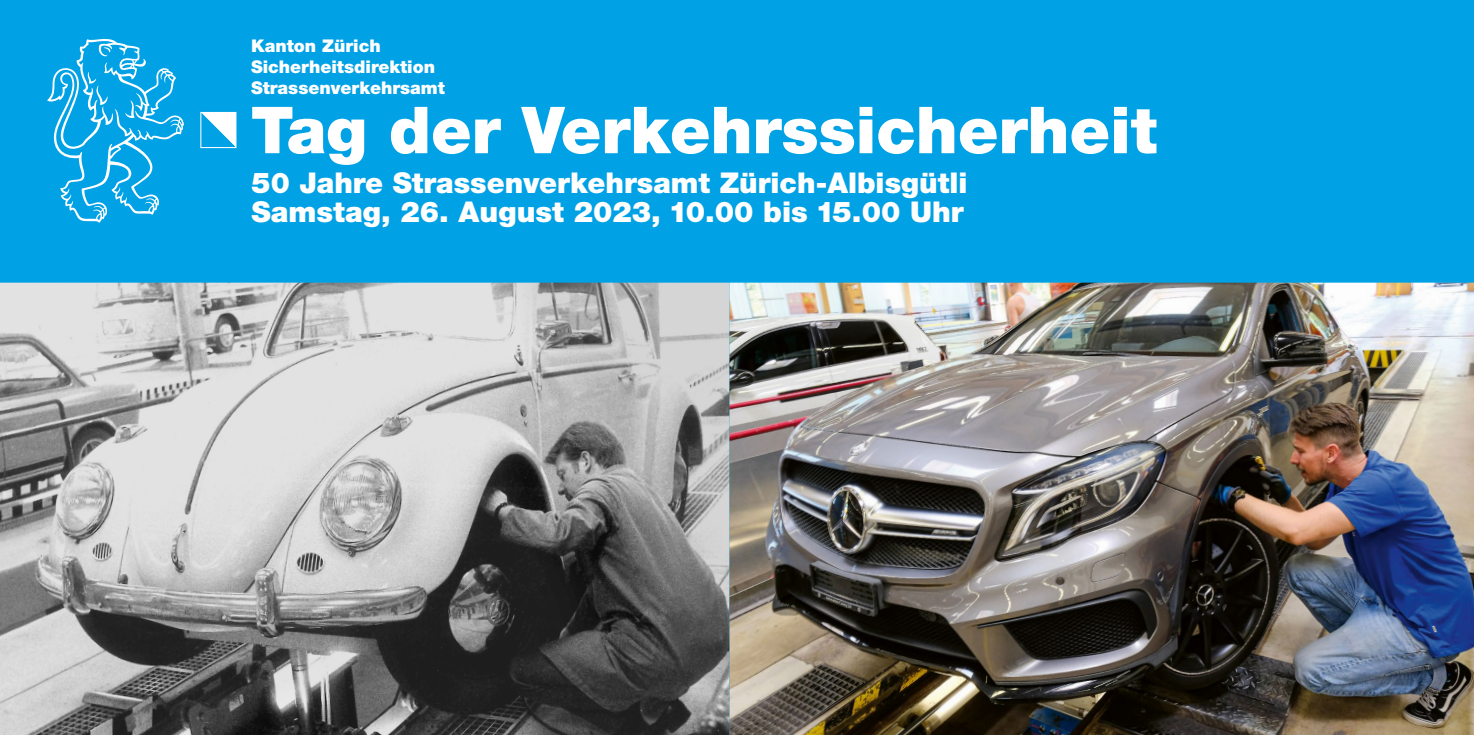
<style>
.page{position:relative;width:1474px;height:735px;background:#fff}
.page>*{position:absolute;margin:0;border:0;box-sizing:border-box;transform-origin:0 0}
.Haupttitel{font:900 64.75px "Helvetica Neue";color:#fff}
.t1{font:900 28.7px/29.8px "Helvetica Neue";color:#fff}
.t2{font:900 17.5px/21px "Helvetica Neue";color:#fff}
</style>
<div class="page">
<div style="left:0;top:0;width:1473px;height:734px;background:#00a1e5"></div>
<img style="left:0;top:282px;width:1473px;height:452px">
<svg style="left:47px;top:39px;width:137px;height:184px"></svg>
<svg style="left:200px;top:112px;width:36px;height:36px"></svg>
<p class="t2" style="left:251px;top:35px;width:195px">Kanton Zürich<br>Sicherheitsdirektion<br>Strassenverkehrsamt</p>
<h1 class="Haupttitel" style="left:251px;top:91px;width:907px">Tag der Verkehrssicherheit</h1>
<p class="t1" style="left:251px;top:167px;width:717px">50 Jahre Strassenverkehrsamt Zürich-Albisgütli<br>Samstag, 26. August 2023, 10.00 bis 15.00 Uhr</p>
</div>
